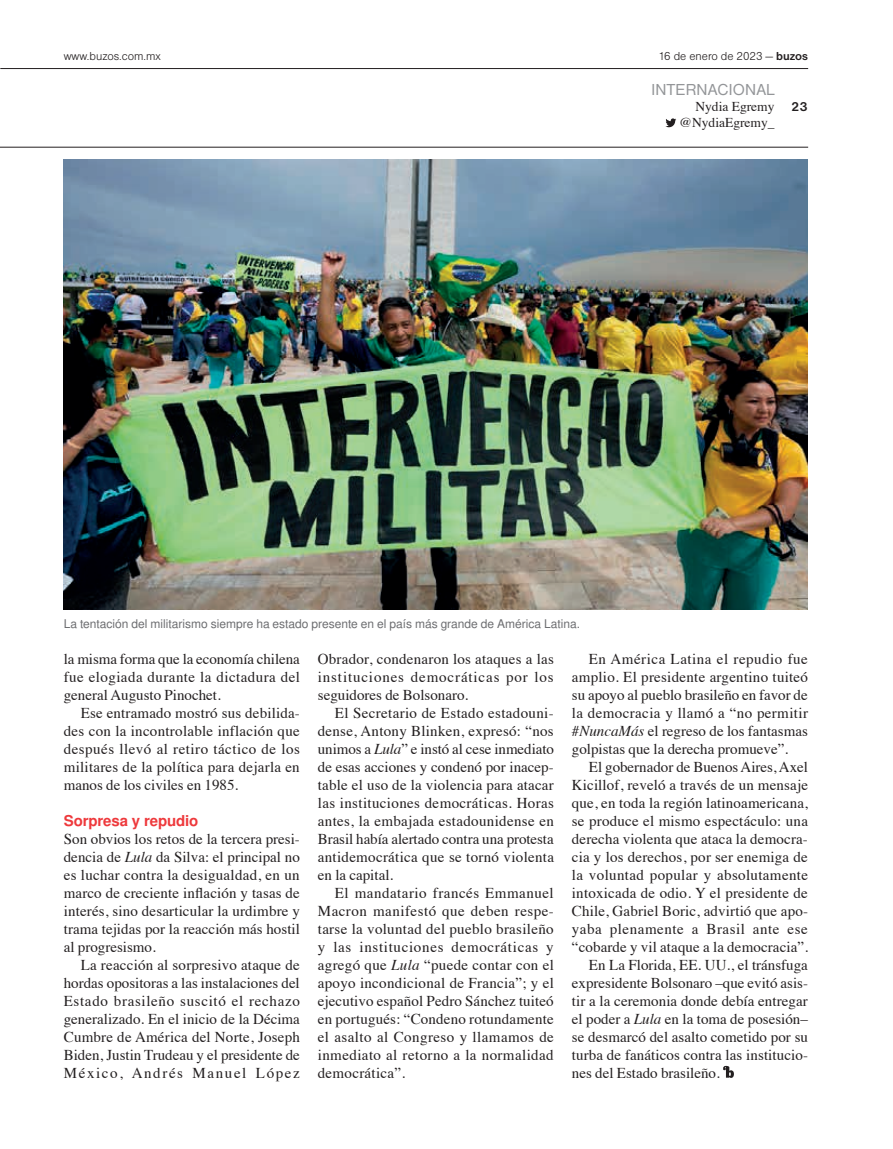
<style>
.page{position:relative;width:893px;height:1149px;background:#fff}
.page>*{position:absolute;margin:0;border:0;box-sizing:border-box;transform-origin:0 0}
.t1{font:16.5px "Nimbus Sans DOT";letter-spacing:.015em;color:#939598}
.t2{font:15px/18px "Times";letter-spacing:.01em;color:#231f20;text-align:justify}
.t3{font:15px "Times";letter-spacing:.035em;color:#231f20}
.t4{font:700 15px "Nimbus San L";letter-spacing:-.01em;color:#ee393c}
.t5{font:13.5px/16.2px "Times";color:#231f20;text-align:right}
.t6{font:700 13.5px "Nimbus Sans DOT";color:#231f20}
.t7{font:12px "Nimbus San L";color:#6c6d70}
.t8{font:12px "Nimbus Sans DOT Ligh";color:#231f20}
.s1{font-family:"Nimbus Sans DOT";font-weight:700}
.s2{font-style:italic}
</style>
<div class="page">
<svg style="left:665px;top:118px;width:11px;height:9px"></svg>
<hr style="left:0;top:147px;width:808px;height:1px;background:#231f20">
<hr style="left:0;top:68px;width:808px;height:1px;background:#231f20">
<svg style="left:723px;top:1065px;width:11px;height:12px"></svg>
<img style="left:64px;top:159px;width:744px;height:450px">
<p class="t8" style="left:64px;top:50px;width:99px">www.buzos.com.mx</p>
<p class="t8" style="left:658px;top:50px;width:151px">16 de enero de 2023 — <span class="s1">buzos</span></p>
<p class="t1" style="left:651px;top:80px;width:124px">INTERNACIONAL</p>
<p class="t5" style="left:680px;top:97px;width:96px">Nydia Egremy @NydiaEgremy_</p>
<p class="t6" style="left:791px;top:99px;width:18px">23</p>
<p class="t7" style="left:64px;top:614px;width:518px">La tentación del militarismo siempre ha estado presente en el país más grande de América Latina.</p>
<p class="t2" style="left:64px;top:648px;width:238px">la misma forma que la economía chilena fue elogiada durante la dictadura del general Augusto Pinochet.</p>
<p class="t2" style="left:64px;top:702px;width:238px;text-indent:17px">Ese entramado mostró sus debilida&shy;des con la incontrolable inflación que después llevó al retiro táctico de los militares de la política para dejarla en manos de los civiles en 1985.</p>
<p class="t4" style="left:64px;top:809px;width:136px">Sorpresa y repudio</p>
<p class="t2" style="left:64px;top:828px;width:238px">Son obvios los retos de la tercera presi&shy;dencia de <span class="s2">Lula</span> da Silva: el principal no es luchar contra la desigualdad, en un marco de creciente inflación y tasas de interés, sino desarticular la urdimbre y trama tejidas por la reacción más hostil al progresismo.</p>
<p class="t2" style="left:64px;top:954px;width:238px;text-indent:17px">La reacción al sorpresivo ataque de hordas opositoras a las instalaciones del Estado brasileño suscitó el rechazo generalizado. En el inicio de la Décima Cumbre de América del Norte, Joseph Biden, Justin Trudeau y el presidente de México, Andrés Manuel López</p>
<p class="t2" style="left:318px;top:648px;width:238px">Obrador, condenaron los ataques a las instituciones democráticas por los seguidores de Bolsonaro.</p>
<p class="t2" style="left:318px;top:702px;width:238px;text-indent:17px">El Secretario de Estado estadouni&shy;dense, Antony Blinken, expresó: “nos unimos a <span class="s2">Lula</span>” e instó al cese inmediato de esas acciones y condenó por inacep&shy;table el uso de la violencia para atacar las instituciones democráticas. Horas antes, la embajada estadounidense en Brasil había alertado contra una protesta antidemocrática que se tornó violenta en la capital.</p>
<p class="t2" style="left:318px;top:882px;width:238px;text-indent:17px">El mandatario francés Emmanuel Macron manifestó que deben respe&shy;tarse la voluntad del pueblo brasileño y las instituciones democráticas y agregó que <span class="s2">Lula</span> “puede contar con el apoyo incondicional de Francia”; y el ejecutivo español Pedro Sánchez tuiteó en portugués: “Condeno rotundamente el asalto al Congreso y llamamos de inmediato al retorno a la normalidad democrática”.</p>
<p class="t2" style="left:572px;top:648px;width:238px;text-indent:17px">En América Latina el repudio fue amplio. El presidente argentino tuiteó su apoyo al pueblo brasileño en favor de la democracia y llamó a “no permitir #<span class="s2">NuncaMás</span> el regreso de los fantasmas golpistas que la derecha promueve”.</p>
<p class="t2" style="left:589px;top:756px;width:221px">El gobernador de Buenos Aires, Axel</p>
<p class="t2" style="left:572px;top:774px;width:238px">Kicillof, reveló a través de un mensaje</p>
<p class="t2" style="left:572px;top:792px;width:238px">que, en toda la región latinoamericana,</p>
<p class="t2" style="left:572px;top:810px;width:238px">se produce el mismo espectáculo: una</p>
<p class="t2" style="left:572px;top:828px;width:238px">derecha violenta que ataca la democra-</p>
<p class="t2" style="left:572px;top:846px;width:237px">cia y los derechos, por ser enemiga de</p>
<p class="t2" style="left:572px;top:864px;width:238px">la voluntad popular y absolutamente</p>
<p class="t2" style="left:572px;top:882px;width:237px">intoxicada de odio. Y el presidente de</p>
<p class="t2" style="left:572px;top:900px;width:238px">Chile, Gabriel Boric, advirtió que apo-</p>
<p class="t3" style="left:572px;top:914px;width:237px">yaba plenamente a Brasil ante ese</p>
<p class="t2" style="left:572px;top:936px;width:238px">“cobarde y vil ataque a la democracia”.</p>
<p class="t2" style="left:589px;top:954px;width:221px">En La Florida, EE. UU., el tránsfuga</p>
<p class="t2" style="left:572px;top:972px;width:238px">expresidente Bolsonaro –que evitó asis-</p>
<p class="t2" style="left:572px;top:990px;width:237px">tir a la ceremonia donde debía entregar</p>
<p class="t2" style="left:572px;top:1008px;width:238px">el poder a <span class="s2">Lula</span> en la toma de posesión–</p>
<p class="t2" style="left:572px;top:1026px;width:238px">se desmarcó del asalto cometido por su</p>
<p class="t2" style="left:572px;top:1044px;width:238px">turba de fanáticos contra las institucio-</p>
<p class="t2" style="left:572px;top:1062px;width:149px">nes del Estado brasileño.</p>
</div>
